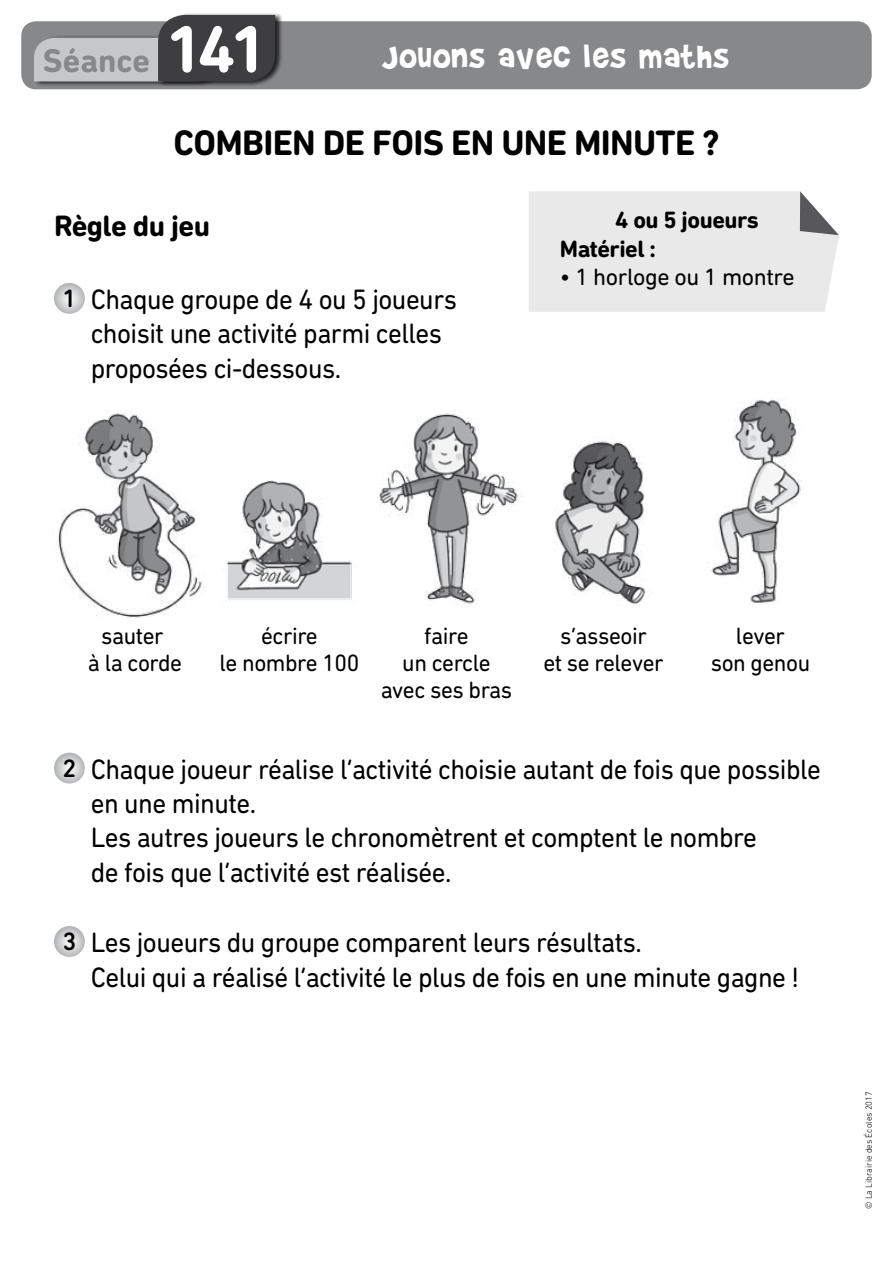
<style>
.page{position:relative;width:893px;height:1263px;background:#fff}
.page>*{position:absolute;margin:0;border:0;box-sizing:border-box;transform-origin:0 0}
.t1{font:37.5px "Brady Bunch Remastered";letter-spacing:.04em;color:#fff}
.t2{font:700 36px "DIN Next Rounded LT Pro";letter-spacing:-.02em;color:#000}
.t3{font:700 33.3px "DIN Next Rounded LT Pro";color:#87888a}
.t4{font:700 30px "DIN Next Rounded LT Pro";letter-spacing:-.02em;color:#000}
.t5{font:28.5px/34.2px "DIN Next Rounded LT Pro";letter-spacing:-.02em;color:#000;scale:.95 1}
.t6{font:24px/27px "DIN Next Rounded LT Pro";letter-spacing:-.02em;color:#000;text-align:center}
.t7{font:700 24px/28.8px "DIN Next Rounded LT Pro";letter-spacing:-.02em;color:#000}
.t8{font:300 9px "DIN Next Rounded LT Pro";color:#000}
.s1{font-size:67.5px;color:#fff}
.s2{font-weight:500;font-size:25.5px}
</style>
<div class="page">
<div style="left:21px;top:21px;width:851px;height:68px;background:#87888a;border-radius:15px"></div>
<svg style="left:54px;top:283px;width:31px;height:31px"></svg>
<svg style="left:54px;top:753px;width:31px;height:30px"></svg>
<svg style="left:54px;top:926px;width:31px;height:31px"></svg>
<div style="left:529px;top:191px;width:310px;height:121px;background:#e9e9ea"></div>
<div style="left:34px;top:35px;width:191px;height:52px;background:#000;opacity:.75"></div>
<div style="left:158px;top:13px;width:125px;height:74px;background:#000;opacity:.75"></div>
<svg style="left:34px;top:15px;width:241px;height:66px"></svg>
<img style="left:379px;top:413px;width:143px;height:194px">
<img style="left:58px;top:410px;width:147px;height:208px">
<img style="left:226px;top:480px;width:126px;height:120px">
<img style="left:710px;top:398px;width:94px;height:205px">
<img style="left:555px;top:441px;width:91px;height:164px">
<p class="t3" style="left:43px;top:41px;width:226px">Séance <span class="s1">141</span></p>
<h1 class="t1" style="left:383px;top:37px;width:347px">Jouons avec les maths</h1>
<p class="t2" style="left:174px;top:121px;width:547px">Combien de fois en une minute ?</p>
<p class="t4" style="left:54px;top:208px;width:158px">Règle du jeu</p>
<p class="t5" style="left:91px;top:282px;width:387px;text-indent:-28px"><span class="s2">1</span> Chaque groupe de 4 ou 5 joueurs choisit une activité parmi celles proposées ci-dessous.</p>
<p class="t7" style="left:560px;top:205px;width:201px;text-indent:55px">4 ou 5 joueurs<br>Matériel :</p>
<p class="t6" style="left:560px;top:263px;width:236px">• 1 horloge ou 1 montre</p>
<p class="t6" style="left:88px;top:622px;width:96px">sauter<br>à la corde</p>
<p class="t6" style="left:220px;top:622px;width:141px">écrire<br>le nombre 100</p>
<p class="t6" style="left:381px;top:622px;width:133px">faire<br>un cercle avec ses bras</p>
<p class="t6" style="left:543px;top:622px;width:122px">s’asseoir<br>et se relever</p>
<p class="t6" style="left:711px;top:622px;width:101px">lever<br>son genou</p>
<p class="t5" style="left:91px;top:752px;width:770px;text-indent:-28px"><span class="s2">2</span> Chaque joueur réalise l’activité choisie autant de fois que possible en une minute.<br>Les autres joueurs le chronomètrent et comptent le nombre<br>de fois que l’activité est réalisée.</p>
<p class="t5" style="left:91px;top:925px;width:747px;text-indent:-28px"><span class="s2">3</span> Les joueurs du groupe comparent leurs résultats.<br>Celui qui a réalisé l’activité le plus de fois en une minute gagne !</p>
<p class="t8" style="left:863px;top:1209px;width:119px;rotate:-90deg">© La Librairie des Écoles 2017</p>
</div>
